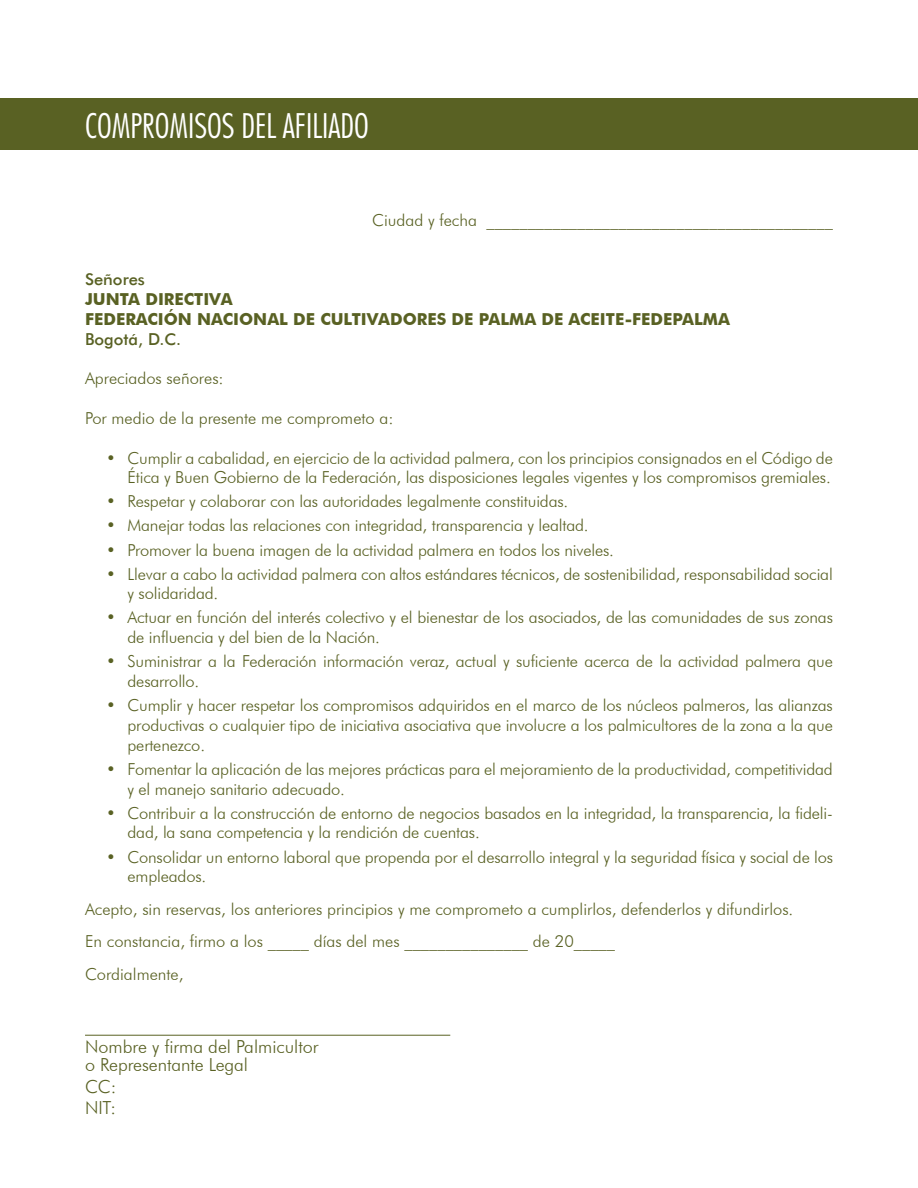
<style>
.page{position:relative;width:918px;height:1188px;background:#fff}
.page>*{position:absolute;margin:0;border:0;box-sizing:border-box;transform-origin:0 0}
.t1{font:300 condensed 33px "Futura";color:#fff}
.t2{font:300 18px "Futura BT";letter-spacing:-.005em;color:#596123}
.t3{font:300 16.5px/19.8px "Futura BT";letter-spacing:-.01em;color:#596123}
.t4{font:700 16.5px "Futura BT";color:#596123}
.t5{font:16.5px "Futura Md BT Medium";color:#596123}
</style>
<div class="page">
<hr style="left:85px;top:1035px;width:365px;height:1px;background:#596123">
<div style="left:0;top:99px;width:918px;height:51px;background:#596123"></div>
<p class="t1" style="left:85px;top:105px;width:285px">COMPROMISOS DEL AFILIADO</p>
<p class="t3" style="left:372px;top:210px;width:462px">Ciudad y fecha __________________________________________</p>
<p class="t5" style="left:85px;top:269px;width:61px">Señores</p>
<p class="t4" style="left:85px;top:289px;width:149px">JUNTA DIRECTIVA</p>
<p class="t4" style="left:85px;top:309px;width:646px">FEDERACIÓN NACIONAL DE CULTIVADORES DE PALMA DE ACEITE-FEDEPALMA</p>
<p class="t5" style="left:85px;top:329px;width:98px">Bogotá, D.C.</p>
<p class="t3" style="left:85px;top:368px;width:140px">Apreciados señores:</p>
<p class="t3" style="left:85px;top:408px;width:310px">Por medio de la presente me comprometo a:</p>
<p class="t3" style="left:106px;top:448px;width:728px;text-align:right">• Cumplir a cabalidad, en ejercicio de la actividad palmera, con los principios consignados en el Código de<br>Ética y Buen Gobierno de la Federación, las disposiciones legales vigentes y los compromisos gremiales.</p>
<p class="t3" style="left:106px;top:492px;width:464px">• Respetar y colaborar con las autoridades legalmente constituidas.</p>
<p class="t3" style="left:106px;top:516px;width:484px">• Manejar todas las relaciones con integridad, transparencia y lealtad.</p>
<p class="t3" style="left:106px;top:540px;width:509px">• Promover la buena imagen de la actividad palmera en todos los niveles.</p>
<p class="t3" style="left:128px;top:564px;width:707px;text-indent:-21px">• Llevar a cabo la actividad palmera con altos estándares técnicos, de sostenibilidad, responsabilidad social y solidaridad.</p>
<p class="t3" style="left:128px;top:608px;width:707px;text-indent:-21px">• Actuar en función del interés colectivo y el bienestar de los asociados, de las comunidades de sus zonas de influencia y del bien de la Nación.</p>
<p class="t3" style="left:128px;top:651px;width:707px;text-indent:-21px">• Suministrar a la Federación información veraz, actual y suficiente acerca de la actividad palmera que desarrollo.</p>
<p class="t3" style="left:128px;top:695px;width:707px;text-align:justify;text-indent:-21px">• Cumplir y hacer respetar los compromisos adquiridos en el marco de los núcleos palmeros, las alianzas productivas o cualquier tipo de iniciativa asociativa que involucre a los palmicultores de la zona a la que pertenezco.</p>
<p class="t3" style="left:128px;top:759px;width:707px;text-indent:-21px">• Fomentar la aplicación de las mejores prácticas para el mejoramiento de la productividad, competitividad y el manejo sanitario adecuado.</p>
<p class="t3" style="left:128px;top:803px;width:707px;text-indent:-21px">• Contribuir a la construcción de entorno de negocios basados en la integridad, la transparencia, la fideli&shy;dad, la sana competencia y la rendición de cuentas.</p>
<p class="t3" style="left:128px;top:847px;width:707px;text-indent:-21px">• Consolidar un entorno laboral que propenda por el desarrollo integral y la seguridad física y social de los empleados.</p>
<p class="t3" style="left:85px;top:899px;width:710px">Acepto, sin reservas, los anteriores principios y me comprometo a cumplirlos, defenderlos y difundirlos.</p>
<p class="t3" style="left:85px;top:932px;width:532px">En constancia, firmo a los _____ días del mes _______________ de 20_____</p>
<p class="t3" style="left:85px;top:964px;width:100px">Cordialmente,</p>
<p class="t2" style="left:85px;top:1035px;width:235px">Nombre y firma del Palmicultor</p>
<p class="t2" style="left:85px;top:1054px;width:164px">o Representante Legal</p>
<p class="t2" style="left:85px;top:1075px;width:33px">CC:</p>
<p class="t2" style="left:85px;top:1097px;width:32px">NIT:</p>
</div>
